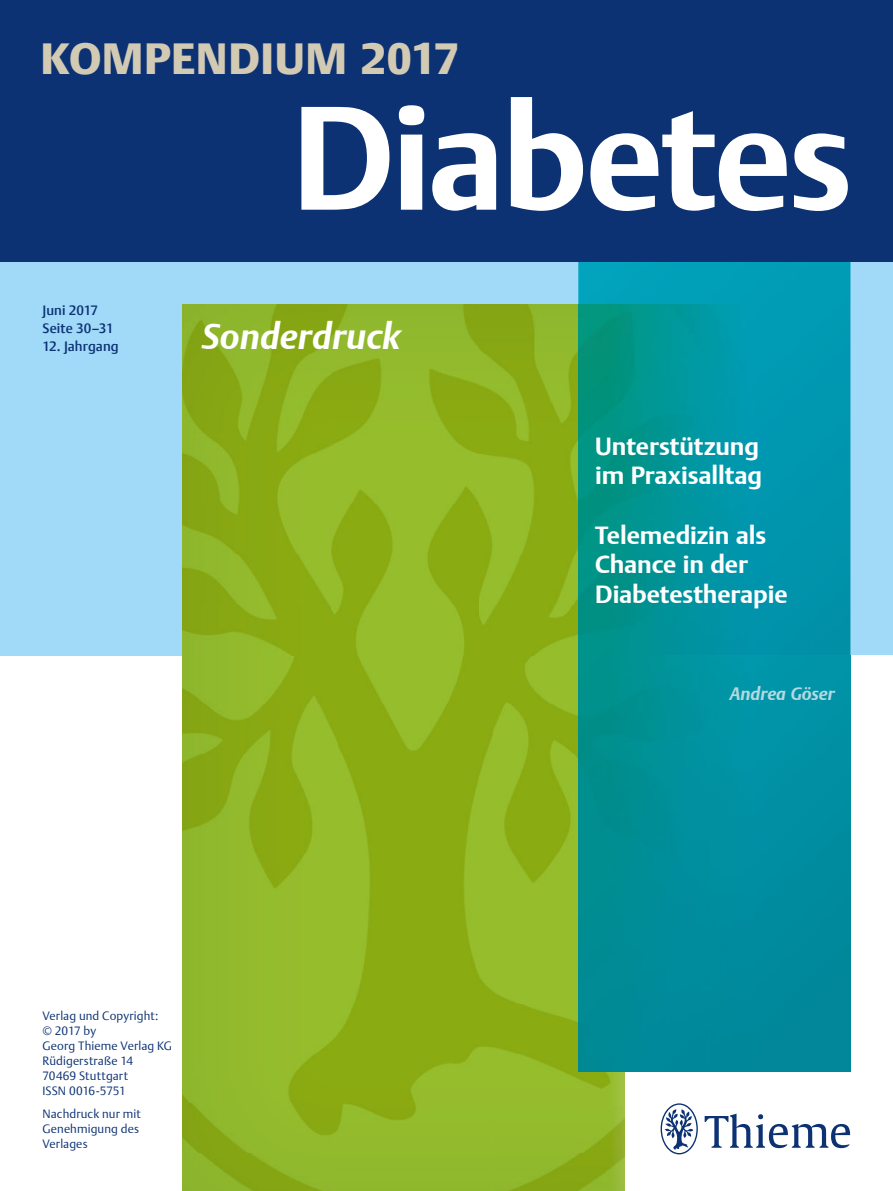
<style>
.page{position:relative;width:893px;height:1191px;background:#fff}
.page>*{position:absolute;margin:0;border:0;box-sizing:border-box;transform-origin:0 0}
.t1{font:700 145.5px "Thieme Argo 2011";letter-spacing:-.02em;color:#fff}
.t2{font:900 43.5px "Thieme Argo 2011";letter-spacing:.025em;color:#d3cab4}
.t3{font:italic 700 36px "Thieme Argo 2011";letter-spacing:.005em;color:#fff}
.t4{font:700 24.75px/29.7px "Thieme Argo 2011";letter-spacing:-.005em;color:#fff}
.t5{font:italic 700 18px "Thieme Argo 2011";letter-spacing:-.005em;color:#b5d9e0}
.t6{font:500 13.5px/18px "Thieme Argo 2011";letter-spacing:.005em;color:#0c3274}
.t7{font:300 12px/15px "Thieme Argo 2011";letter-spacing:.01em;color:#0c3274}
</style>
<div class="page">
<div style="left:0;top:262px;width:893px;height:393px;background:#a1daf8"></div>
<div style="left:0;top:0;width:893px;height:262px;background:#0c3274"></div>
<img style="left:183px;top:304px;width:395px;height:849px">
<img style="left:183px;top:1153px;width:395px;height:38px">
<svg style="left:850px;top:655px;width:1px;height:416px"></svg>
<img style="left:578px;top:1071px;width:47px;height:82px">
<img style="left:578px;top:1153px;width:47px;height:38px">
<img style="left:578px;top:263px;width:272px;height:808px">
<img style="left:578px;top:262px;width:272px;height:1px">
<img style="left:578px;top:304px;width:175px;height:351px">
<svg style="left:661px;top:1103px;width:37px;height:51px"></svg>
<svg style="left:705px;top:1113px;width:145px;height:35px"></svg>
<h2 class="t2" style="left:41px;top:30px;width:420px">KOMPENDIUM 2017</h2>
<h1 class="t1" style="left:292px;top:60px;width:562px">Diabetes</h1>
<p class="t6" style="left:43px;top:301px;width:73px">Juni 2017<br>Seite 30–31</p>
<p class="t6" style="left:43px;top:337px;width:78px">12. Jahrgang</p>
<h3 class="t3" style="left:202px;top:313px;width:200px">Sonderdruck</h3>
<p class="t7" style="left:43px;top:1008px;width:131px">Verlag und Copyright:<br>© 2017 by<br>Georg Thieme Verlag KG<br>Rüdigerstraße 14<br>70469 Stuttgart<br>ISSN 0016-5751</p>
<p class="t7" style="left:43px;top:1106px;width:100px">Nachdruck nur mit<br>Genehmigung des<br>Verlages</p>
<h3 class="t4" style="left:595px;top:431px;width:168px">Unterstützung im Praxisalltag</h3>
<h3 class="t4" style="left:595px;top:520px;width:194px">Telemedizin als<br>Chance in der<br>Diabetestherapie</h3>
<h3 class="t5" style="left:730px;top:681px;width:106px">Andrea Göser</h3>
</div>
